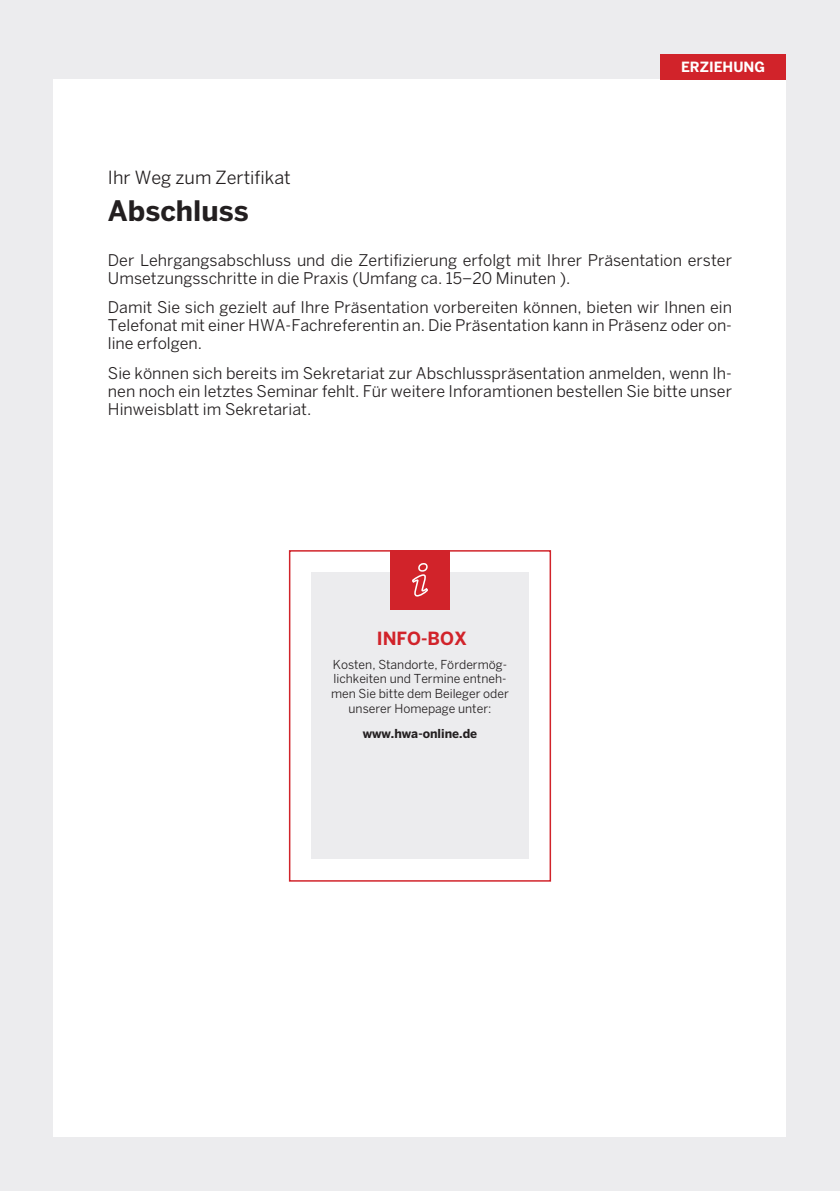
<style>
.page{position:relative;width:840px;height:1191px;background:#fff}
.page>*{position:absolute;margin:0;border:0;box-sizing:border-box;transform-origin:0 0}
.t1{font:700 28px "Benton Sans";color:#231f20}
.t2{font:18px "Benton Sans";color:#231f20}
.t3{font:700 18px "Benton Sans";color:#d1232a}
.t4{font:16px/18px "Benton Sans";color:#231f20;text-align:justify}
.t5{font:700 14px "Benton Sans";color:#fff}
.t6{font:12.2px/14.8px "Benton Sans";color:#231f20;text-align:center}
.t7{font:700 12.2px "Benton Sans";color:#231f20}
</style>
<div class="page">
<div style="left:0;top:0;width:839px;height:1191px;background:#ececee"></div>
<div style="left:54px;top:80px;width:731px;height:1057px;background:#fff"></div>
<div style="left:289px;top:550px;width:261px;height:331px;border:2px solid #d1232a"></div>
<div style="left:311px;top:572px;width:217px;height:287px;background:#ececee"></div>
<div style="left:390px;top:550px;width:59px;height:59px;background:#d1232a"></div>
<svg style="left:412px;top:563px;width:16px;height:34px"></svg>
<div style="left:659px;top:54px;width:126px;height:26px;background:#d1232a"></div>
<p class="t5" style="left:680px;top:58px;width:85px">ERZIEHUNG</p>
<p class="t2" style="left:108px;top:167px;width:184px">Ihr Weg zum Zertifikat</p>
<h1 class="t1" style="left:108px;top:194px;width:142px">Abschluss</h1>
<p class="t4" style="left:108px;top:251px;width:625px">Der Lehrgangsabschluss und die Zertifizierung erfolgt mit Ihrer Präsentation erster<br>Umsetzungsschritte in die Praxis (Umfang ca. 15−20 Minuten ).</p>
<p class="t4" style="left:108px;top:298px;width:625px">Damit Sie sich gezielt auf Ihre Präsentation vorbereiten können, bieten wir Ihnen ein Telefonat mit einer HWA-Fachreferentin an. Die Präsentation kann in Präsenz oder on&shy;line erfolgen.</p>
<p class="t4" style="left:108px;top:364px;width:625px">Sie können sich bereits im Sekretariat zur Abschlusspräsentation anmelden, wenn Ih&shy;nen noch ein letztes Seminar fehlt. Für weitere Inforamtionen bestellen Sie bitte unser Hinweisblatt im Sekretariat.</p>
<p class="t3" style="left:376px;top:627px;width:92px">INFO-BOX</p>
<p class="t6" style="left:331px;top:657px;width:179px">Kosten, Standorte, Fördermög&shy;lichkeiten und Termine entneh&shy;men Sie bitte dem Beileger oder unserer Homepage unter:</p>
<p class="t7" style="left:362px;top:726px;width:116px">www.hwa-online.de</p>
</div>
